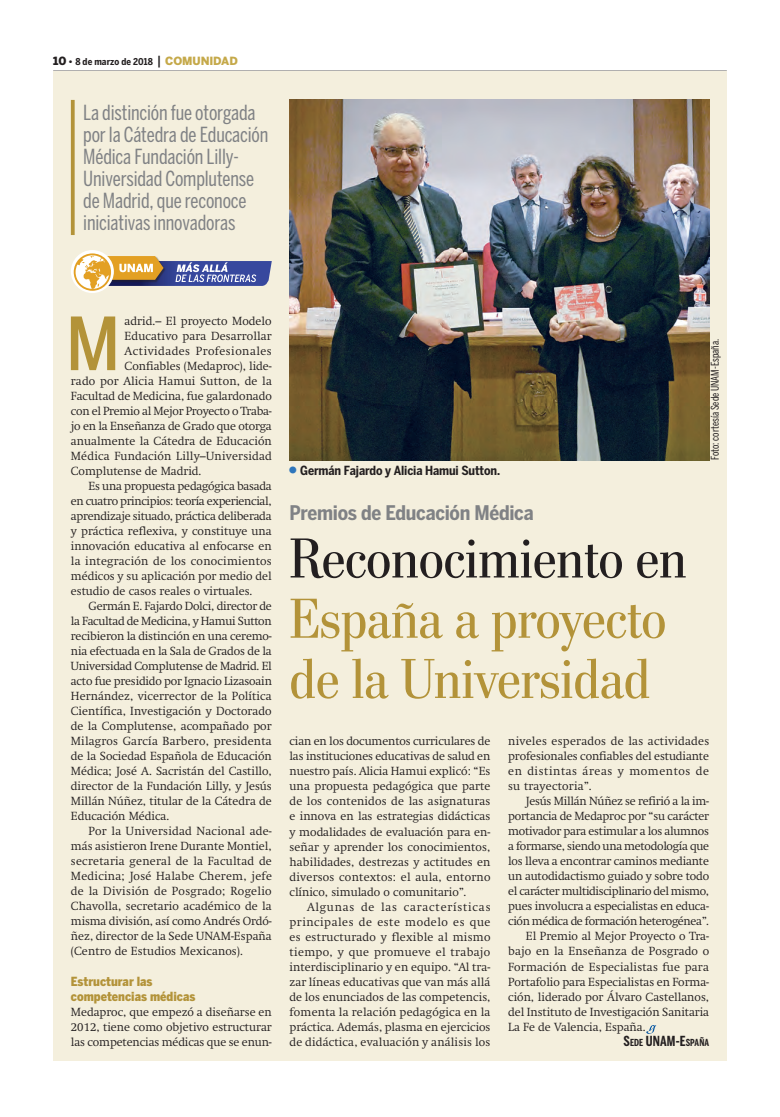
<style>
.page{position:relative;width:780px;height:1117px;background:#fff}
.page>*{position:absolute;margin:0;border:0;box-sizing:border-box;transform-origin:0 0}
._3_0_Tex_Cap_4_COLOR{font:500 72.38px "Benton Sans Cond";color:#b39339}
._1_0_Cabeza_Principa{font:56.25px/60.2px "Stilson";color:#b39339}
._2_0_Sumario{font:20.62px/21.9px "Benton Sans Comp";letter-spacing:-.01em;color:#808285}
._0_0_Balazo{font:700 20px "Benton Sans Cond";letter-spacing:-.015em;color:#808285}
._3_0_Descanso{font:900 12.5px/15px "Benton Sans Cond";color:#b39339}
.t1{font:700 12.5px "Benton Sans Cond";letter-spacing:-.01em;color:#231f20}
._3_0_Texto{font:300 11.62px/15px "Swift";color:#231f20;text-align:justify}
._3_0_Tex_s_sangria{font:300 11.62px/15px "Swift";color:#231f20;text-align:justify}
._3_0_Tex_Cap_4_COLOR-2{font:300 11.62px "Swift";letter-spacing:.005em;color:#231f20}
._3_0_Tex_Cap_4_COLOR-3{font:300 11.62px "Swift";letter-spacing:-.02em;color:#231f20}
._3_0_Tex_Cap_4_COLOR-4{font:300 11.62px "Swift";letter-spacing:-.015em;color:#231f20}
._3_0_Tex_Cap_4_COLOR-5{font:300 11.62px "Swift";letter-spacing:.04em;color:#231f20}
._4_0_Crédito_de_foto{font:10.62px "Benton Sans Comp";color:#231f20}
._4_0_Crédito_nota_in{font:700 9.62px "Benton Sans Comp";letter-spacing:.005em;color:#231f20}
._9_0_Folio_Fecha{font:700 9.38px "Benton Sans Cond";letter-spacing:.01em;color:#231f20}
.s1{font-family:"Benton Sans";font-weight:900;font-size:11.25px}
.s2{font-family:"Benton Sans";font-weight:900}
.s3{font-weight:500;font-size:12.5px}
.s4{font-family:"Benton Sans";font-weight:900;font-size:11.25px;color:#c5a94a}
.s5{color:#231f20}
.s6{font-size:13.75px}
</style>
<div class="page">
<div style="left:53px;top:71px;width:673px;height:989px;background:#f4efdd"></div>
<img style="left:289px;top:100px;width:420px;height:360px">
<svg style="left:71px;top:100px;width:4px;height:135px"></svg>
<div style="left:71px;top:250px;width:43px;height:43px;background:#fff;border-radius:50%"></div>
<svg style="left:74px;top:253px;width:198px;height:38px"></svg>
<svg style="left:646px;top:1025px;width:10px;height:8px"></svg>
<p class="_9_0_Folio_Fecha" style="left:53px;top:56px;width:186px"><span class="s1">10</span> <span class="s2">•</span> 8 de marzo de 2018 <span class="s3">|</span> <span class="s4">COMUNIDAD</span></p>
<p class="_2_0_Sumario" style="left:83px;top:102px;width:186px">La distinción fue otorgada por la Cátedra de Educación<br>Médica Fundación Lilly-<br>Universidad Complutense de Madrid, que reconoce iniciativas innovadoras</p>
<p class="_3_0_Tex_Cap_4_COLOR" style="left:66px;top:301px;width:56px">M</p>
<p class="_3_0_Tex_Cap_4_COLOR-2" style="left:125px;top:314px;width:148px">adrid.– El proyecto Modelo</p>
<p class="_3_0_Tex_Cap_4_COLOR-2" style="left:125px;top:329px;width:149px">Educativo para Desarrollar</p>
<p class="_3_0_Tex_Cap_4_COLOR-5" style="left:125px;top:344px;width:148px">Actividades Profesionales</p>
<p class="_3_0_Tex_Cap_4_COLOR-2" style="left:125px;top:359px;width:149px">Confiables (Medaproc), lide-</p>
<p class="_3_0_Tex_Cap_4_COLOR-2" style="left:71px;top:374px;width:202px">rado por Alicia Hamui Sutton, de la</p>
<p class="_3_0_Tex_Cap_4_COLOR-2" style="left:71px;top:389px;width:202px">Facultad de Medicina, fue galardonado</p>
<p class="_3_0_Tex_Cap_4_COLOR-3" style="left:71px;top:404px;width:202px">con el Premio al Mejor Proyecto o Traba-</p>
<p class="_3_0_Tex_Cap_4_COLOR-4" style="left:71px;top:419px;width:202px">jo en la Enseñanza de Grado que otorga</p>
<p class="_3_0_Tex_Cap_4_COLOR-2" style="left:71px;top:434px;width:202px">anualmente la Cátedra de Educación</p>
<p class="_3_0_Tex_Cap_4_COLOR-2" style="left:71px;top:449px;width:202px">Médica Fundación Lilly–Universidad</p>
<p class="_3_0_Tex_Cap_4_COLOR-2" style="left:71px;top:464px;width:132px">Complutense de Madrid.</p>
<p class="_3_0_Texto" style="left:71px;top:478px;width:202px;text-indent:18px">Es una propuesta pedagógica basada en cuatro principios: teoría experiencial, aprendizaje situado, práctica deliberada y práctica reflexiva, y constituye una innovación educativa al enfocarse en la integración de los conocimientos médicos y su aplicación por medio del estudio de casos reales o virtuales.</p>
<p class="_3_0_Texto" style="left:71px;top:598px;width:202px;text-indent:18px">Germán E. Fajardo Dolci, director de la Facultad de Medicina, y Hamui Sutton recibieron la distinción en una ceremo&shy;nia efectuada en la Sala de Grados de la Universidad Complutense de Madrid. El acto fue presidido por Ignacio Lizasoain Hernández, vicerrector de la Política Científica, Investigación y Doctorado de la Complutense, acompañado por Milagros García Barbero, presidenta de la Sociedad Española de Educación Médica; José A. Sacristán del Castillo, director de la Fundación Lilly, y Jesús Millán Núñez, titular de la Cátedra de Educación Médica.</p>
<p class="_3_0_Texto" style="left:71px;top:823px;width:202px;text-indent:18px">Por la Universidad Nacional ade&shy;más asistieron Irene Durante Montiel, secretaria general de la Facultad de Medicina; José Halabe Cherem, jefe de la División de Posgrado; Rogelio Chavolla, secretario académico de la misma división, así como Andrés Ordó&shy;ñez, director de la Sede UNAM-España (Centro de Estudios Mexicanos).</p>
<p class="_3_0_Descanso" style="left:71px;top:973px;width:126px">Estructurar las competencias médicas</p>
<p class="_3_0_Tex_s_sangria" style="left:71px;top:1003px;width:202px">Medaproc, que empezó a diseñarse en 2012, tiene como objetivo estructurar las competencias médicas que se enun-</p>
<p class="t1" style="left:300px;top:463px;width:201px">Germán Fajardo y Alicia Hamui Sutton.</p>
<p class="_0_0_Balazo" style="left:289px;top:501px;width:246px">Premios de Educación Médica</p>
<p class="_1_0_Cabeza_Principa" style="left:289px;top:528px;width:398px"><span class="s5">Reconocimiento en<br></span>España a proyecto de la Universidad</p>
<p class="_4_0_Crédito_de_foto" style="left:708px;top:460px;width:123px;rotate:-90deg">Foto: cortesía Sede UNAM-España.</p>
<p class="_3_0_Tex_s_sangria" style="left:289px;top:733px;width:202px">cian en los documentos curriculares de las instituciones educativas de salud en nuestro país. Alicia Hamui explicó: “Es una propuesta pedagógica que parte de los contenidos de las asignaturas e innova en las estrategias didácticas y modalidades de evaluación para en&shy;señar y aprender los conocimientos, habilidades, destrezas y actitudes en diversos contextos: el aula, entorno clínico, simulado o comunitario”.</p>
<p class="_3_0_Texto" style="left:289px;top:898px;width:202px;text-indent:18px">Algunas de las características principales de este modelo es que es estructurado y flexible al mismo tiempo, y que promueve el trabajo interdisciplinario y en equipo. “Al tra&shy;zar líneas educativas que van más allá de los enunciados de las competencis, fomenta la relación pedagógica en la práctica. Además, plasma en ejercicios de didáctica, evaluación y análisis los</p>
<p class="_3_0_Texto" style="left:508px;top:733px;width:202px">niveles esperados de las actividades profesionales confiables del estudiante en distintas áreas y momentos de su trayectoria”.</p>
<p class="_3_0_Texto" style="left:508px;top:793px;width:202px;text-indent:18px">Jesús Millán Núñez se refirió a la im&shy;portancia de Medaproc por “su carácter motivador para estimular a los alumnos a formarse, siendo una metodología que los lleva a encontrar caminos mediante un autodidactismo guiado y sobre todo el carácter multidisciplinario del mismo, pues involucra a especialistas en educa&shy;ción médica de formación heterogénea”.</p>
<p class="_3_0_Texto" style="left:508px;top:928px;width:202px;text-indent:18px">El Premio al Mejor Proyecto o Tra&shy;bajo en la Enseñanza de Posgrado o Formación de Especialistas fue para Portafolio para Especialistas en Forma&shy;ción, liderado por Álvaro Castellanos, del Instituto de Investigación Sanitaria La Fe de Valencia, España.</p>
<p class="_4_0_Crédito_nota_in" style="left:623px;top:1036px;width:87px"><span class="s6">S</span>EDE <span class="s6">UNAM-E</span>SPAÑA</p>
</div>
